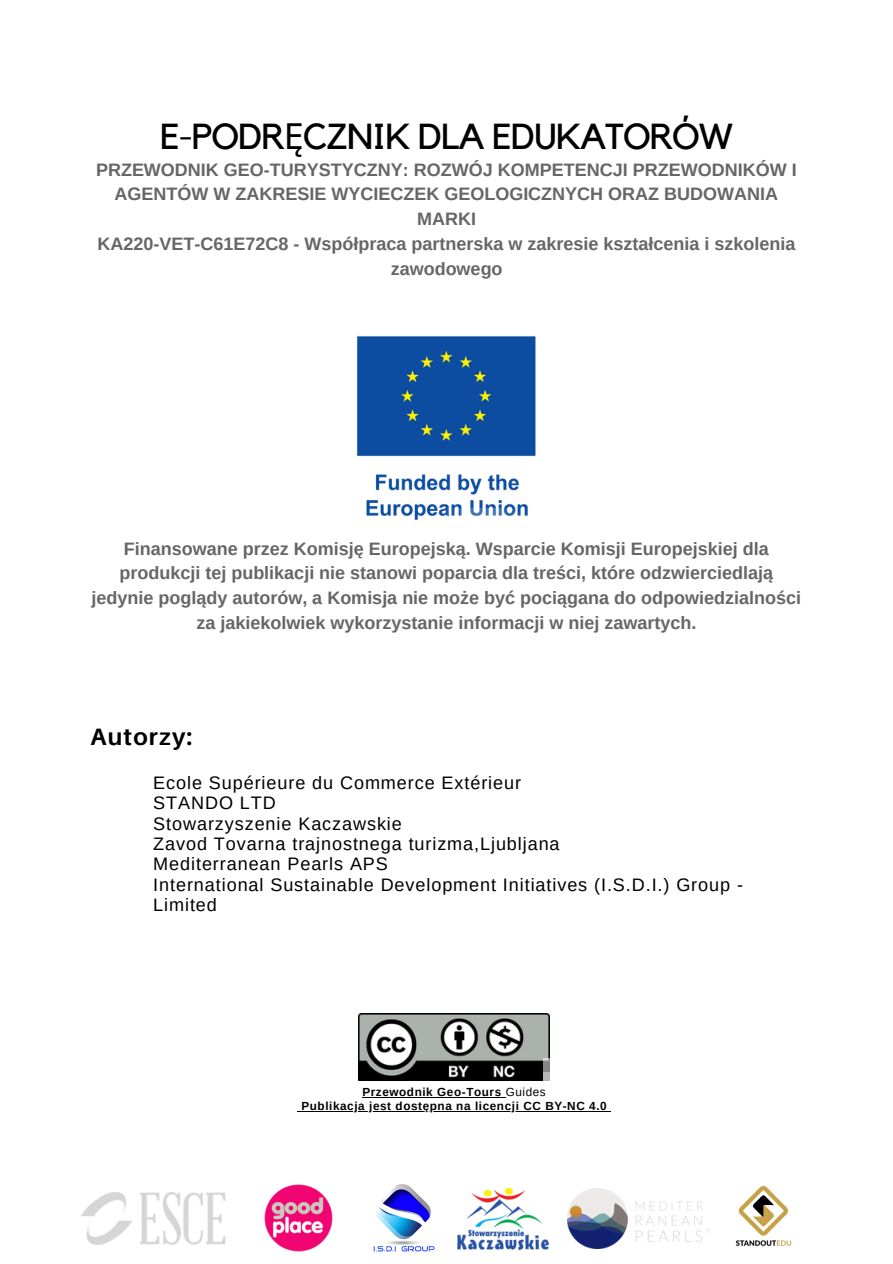
<style>
.page{position:relative;width:893px;height:1264px;background:#fff}
.page>*{position:absolute;margin:0;border:0;box-sizing:border-box;transform-origin:0 0}
.t1{font:36px "Kollektif";letter-spacing:-.03em;color:#000}
.t2{font:700 23.7px "Aileron";letter-spacing:.05em;color:#000}
.t3{font:700 18px/24.8px "Arimo";color:#666;text-align:center}
.t4{font:18px/20.2px "Arimo";letter-spacing:.05em;color:#000}
.t5{font:700 11.7px "Arimo";letter-spacing:.05em;color:#000}
.s1{font-family:"Noto Sans"}
.s2{font-weight:400}
</style>
<div class="page">
<img style="left:92px;top:336px;width:618px;height:914px">
<img style="left:81px;top:1192px;width:150px;height:52px">
<img style="left:260px;top:1180px;width:76px;height:72px">
<img style="left:369px;top:1182px;width:68px;height:70px">
<img style="left:457px;top:1188px;width:91px;height:60px">
<img style="left:567px;top:1188px;width:142px;height:60px">
<img style="left:735px;top:1185px;width:57px;height:62px">
<hr style="left:362px;top:1096px;width:143px;height:1px;background:#000">
<hr style="left:301px;top:1110px;width:306px;height:1px;background:#000">
<p class="t1" style="left:160px;top:120px;width:574px">E-PODR<span class="s1">Ę</span>CZNIK DLA EDUKATORÓW</p>
<p class="t3" style="left:96px;top:157px;width:702px">PRZEWODNIK GEO-TURYSTYCZNY: ROZWÓJ KOMPETENCJI PRZEWODNIKÓW I AGENTÓW W ZAKRESIE WYCIECZEK GEOLOGICZNYCH ORAZ BUDOWANIA MARKI<br>KA220-VET-C61E72C8 - Współpraca partnerska w zakresie kształcenia i szkolenia zawodowego</p>
<p class="t3" style="left:91px;top:536px;width:711px">Finansowane przez Komisję Europejską. Wsparcie Komisji Europejskiej dla produkcji tej publikacji nie stanowi poparcia dla treści, które odzwierciedlają jedynie poglądy autorów, a Komisja nie może być pociągana do odpowiedzialności za jakiekolwiek wykorzystanie informacji w niej zawartych.</p>
<p class="t2" style="left:91px;top:722px;width:103px">Autorzy:</p>
<p class="t4" style="left:153px;top:772px;width:591px">Ecole Supérieure du Commerce Extérieur<br>STANDO LTD<br>Stowarzyszenie Kaczawskie<br>Zavod Tovarna trajnostnega turizma,Ljubljana<br>Mediterranean Pearls APS<br>International Sustainable Development Initiatives (I.S.D.I.) Group - Limited</p>
<p class="t5" style="left:362px;top:1085px;width:185px">Przewodnik Geo-Tours <span class="s2">Guides</span></p>
<p class="t5" style="left:301px;top:1098px;width:307px">Publikacja jest dostępna na licencji CC BY-NC 4.0</p>
</div>
